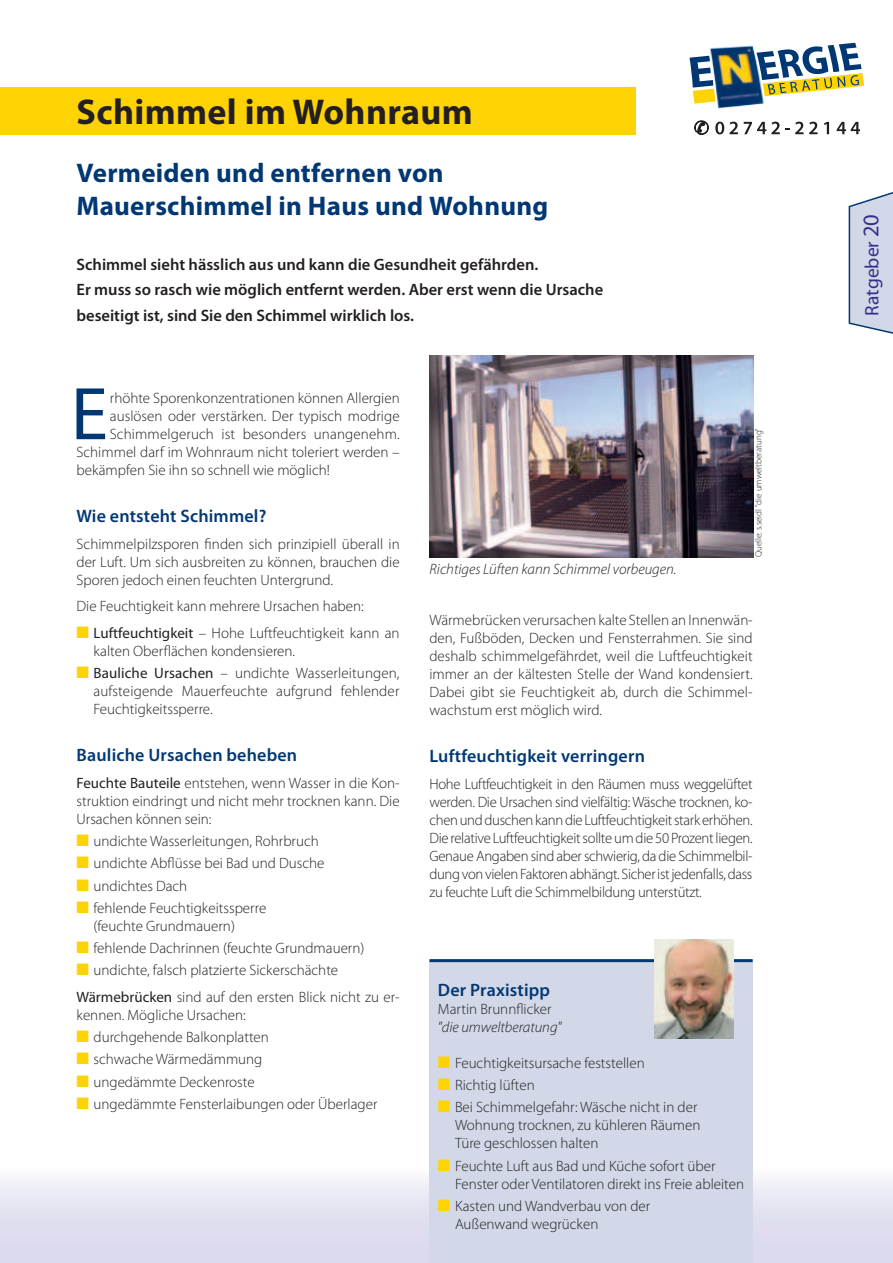
<style>
.page{position:relative;width:893px;height:1263px;background:#fff}
.page>*{position:absolute;margin:0;border:0;box-sizing:border-box;transform-origin:0 0}
.t1{font:75.3px "Myriad Pro";color:#013874}
.t2{font:700 36px "Myriad Pro";letter-spacing:.01em;color:#231f20}
.t3{font:700 27px/32.4px "Myriad Pro";letter-spacing:.01em;color:#013874}
.t4{font:19.5px "Myriad Pro";color:#332f8b}
.t5{font:600 18px "Myriad Pro";letter-spacing:.01em;color:#013874}
.t6{font:600 16.5px/25.5px "Myriad Pro";color:#231f20}
.t7{font:300 15px/18px "Myriad Pro";color:#231f20}
.t8{font:italic 300 15px "Myriad Pro";color:#231f20}
.t9{font:300 9px "Myriad Pro";color:#231f20}
.s1{color:#fed304}
.s2{font-weight:400}
.s3{font-size:22.5px}
</style>
<div class="page">
<div style="left:0;top:88px;width:635px;height:47px;background:#fed304"></div>
<div style="left:0;top:1168px;width:893px;height:95px;background:linear-gradient(to bottom,#f5f6fa,#d5d3e9)"></div>
<div style="left:429px;top:961px;width:324px;height:302px;background:#d2d8e8"></div>
<hr style="left:429px;top:959px;width:324px;height:3px;background:#013874">
<img style="left:654px;top:940px;width:79px;height:99px">
<svg style="left:694px;top:121px;width:14px;height:13px"></svg>
<svg style="left:715px;top:122px;width:23px;height:12px"></svg>
<svg style="left:744px;top:122px;width:73px;height:12px"></svg>
<svg style="left:824px;top:122px;width:5px;height:12px"></svg>
<svg style="left:837px;top:122px;width:23px;height:12px"></svg>
<svg style="left:689px;top:56px;width:15px;height:48px"></svg>
<svg style="left:765px;top:43px;width:99px;height:53px"></svg>
<img style="left:704px;top:45px;width:61px;height:64px">
<svg style="left:848px;top:192px;width:45px;height:142px;background:#ccd4e4"></svg>
<img style="left:429px;top:355px;width:325px;height:202px">
<h2 class="t2" style="left:77px;top:89px;width:398px">Schimmel im Wohnraum</h2>
<h3 class="t3" style="left:77px;top:156px;width:473px">Vermeiden und entfernen von<br>Mauerschimmel in Haus und Wohnung</h3>
<p class="t6" style="left:77px;top:251px;width:528px">Schimmel sieht hässlich aus und kann die Gesundheit gefährden.<br>Er muss so rasch wie möglich entfernt werden. Aber erst wenn die Ursache beseitigt ist, sind Sie den Schimmel wirklich los.</p>
<h1 class="t1" style="left:71px;top:367px;width:39px">E</h1>
<p class="t7" style="left:110px;top:389px;width:291px">rhöhte Sporenkonzentrationen können Allergien</p>
<p class="t7" style="left:110px;top:407px;width:291px">auslösen oder verstärken. Der typisch modrige</p>
<p class="t7" style="left:110px;top:425px;width:291px">Schimmelgeruch ist besonders unangenehm.</p>
<p class="t7" style="left:77px;top:443px;width:325px">Schimmel darf im Wohnraum nicht toleriert werden –</p>
<p class="t7" style="left:77px;top:461px;width:255px">bekämpfen Sie ihn so schnell wie möglich!</p>
<p class="t5" style="left:77px;top:505px;width:191px">Wie entsteht Schimmel?</p>
<p class="t7" style="left:77px;top:535px;width:325px;text-align:justify">Schimmelpilzsporen finden sich prinzipiell überall in der Luft. Um sich ausbreiten zu können, brauchen die Sporen jedoch einen feuchten Untergrund.</p>
<p class="t7" style="left:77px;top:597px;width:289px">Die Feuchtigkeit kann mehrere Ursachen haben:</p>
<p class="t7" style="left:94px;top:624px;width:308px;text-indent:-17px"><span class="s1">■</span> <span class="s2">Luftfeuchtigkeit</span> – Hohe Luftfeuchtigkeit kann an kalten Oberflächen kondensieren.</p>
<p class="t7" style="left:94px;top:664px;width:307px;text-align:justify;text-indent:-17px"><span class="s1">■</span> <span class="s2">Bauliche Ursachen</span> – undichte Wasserleitungen, aufsteigende Mauerfeuchte aufgrund fehlender Feuchtigkeitssperre.</p>
<p class="t5" style="left:77px;top:744px;width:222px">Bauliche Ursachen beheben</p>
<p class="t7" style="left:77px;top:773px;width:325px;text-align:justify"><span class="s2">Feuchte Bauteile</span> entstehen, wenn Wasser in die Kon&shy;struktion eindringt und nicht mehr trocknen kann. Die Ursachen können sein:</p>
<p class="t7" style="left:77px;top:832px;width:244px"><span class="s1">■</span> undichte Wasserleitungen, Rohrbruch</p>
<p class="t7" style="left:77px;top:854px;width:249px"><span class="s1">■</span> undichte Abflüsse bei Bad und Dusche</p>
<p class="t7" style="left:77px;top:876px;width:112px"><span class="s1">■</span> undichtes Dach</p>
<p class="t7" style="left:94px;top:899px;width:174px;text-indent:-17px"><span class="s1">■</span> fehlende Feuchtigkeitssperre (feuchte Grundmauern)</p>
<p class="t7" style="left:77px;top:939px;width:289px"><span class="s1">■</span> fehlende Dachrinnen (feuchte Grundmauern)</p>
<p class="t7" style="left:77px;top:957px;width:325px;line-height:26.5px"><span class="s1">■</span> undichte, falsch platzierte Sickerschächte<br><span class="s2">Wärmebrücken</span> sind auf den ersten Blick nicht zu er-</p>
<p class="t7" style="left:77px;top:1006px;width:171px">kennen. Mögliche Ursachen:</p>
<p class="t7" style="left:77px;top:1028px;width:194px"><span class="s1">■</span> durchgehende Balkonplatten</p>
<p class="t7" style="left:77px;top:1050px;width:187px"><span class="s1">■</span> schwache Wärmedämmung</p>
<p class="t7" style="left:77px;top:1072px;width:180px"><span class="s1">■</span> ungedämmte Deckenroste</p>
<p class="t7" style="left:77px;top:1095px;width:302px"><span class="s1">■</span> ungedämmte Fensterlaibungen oder Überlager</p>
<p class="t8" style="left:429px;top:560px;width:249px">Richtiges Lüften kann Schimmel vorbeugen.</p>
<p class="t9" style="left:753px;top:557px;width:131px;rotate:-90deg">Quelle: s.seidl "die umweltberatung"</p>
<p class="t7" style="left:429px;top:611px;width:325px;text-align:justify">Wärmebrücken verursachen kalte Stellen an Innenwän&shy;den, Fußböden, Decken und Fensterrahmen. Sie sind deshalb schimmelgefährdet, weil die Luftfeuchtigkeit immer an der kältesten Stelle der Wand kondensiert.<br>Dabei gibt sie Feuchtigkeit ab, durch die Schimmel&shy;wachstum erst möglich wird.</p>
<p class="t5" style="left:429px;top:745px;width:217px">Luftfeuchtigkeit verringern</p>
<p class="t7" style="left:429px;top:774px;width:325px;text-align:justify">Hohe Luftfeuchtigkeit in den Räumen muss weggelüftet werden. Die Ursachen sind vielfältig: Wäsche trocknen, ko&shy;chen und duschen kann die Luftfeuchtigkeit stark erhöhen.<br>Die relative Luftfeuchtigkeit sollte um die 50 Prozent liegen.<br>Genaue Angaben sind aber schwierig, da die Schimmelbil&shy;dung von vielen Faktoren abhängt. Sicher ist jedenfalls, dass zu feuchte Luft die Schimmelbildung unterstützt.</p>
<p class="t5" style="left:438px;top:978px;width:114px">Der Praxistipp</p>
<p class="t7" style="left:438px;top:1000px;width:115px">Martin Brunnflicker</p>
<p class="t8" style="left:438px;top:1018px;width:125px">"die umweltberatung"</p>
<p class="t7" style="left:438px;top:1054px;width:208px"><span class="s1">■</span> Feuchtigkeitsursache feststellen</p>
<p class="t7" style="left:438px;top:1076px;width:98px"><span class="s1">■</span> Richtig lüften</p>
<p class="t7" style="left:455px;top:1098px;width:247px;text-indent:-17px"><span class="s1">■</span> Bei Schimmelgefahr: Wäsche nicht in der<br>Wohnung trocknen, zu kühleren Räumen<br>Türe geschlossen halten</p>
<p class="t7" style="left:455px;top:1156px;width:291px;text-indent:-17px"><span class="s1">■</span> Feuchte Luft aus Bad und Küche sofort über<br>Fenster oder Ventilatoren direkt ins Freie ableiten</p>
<p class="t7" style="left:455px;top:1197px;width:197px;text-indent:-17px"><span class="s1">■</span> Kasten und Wandverbau von der<br>Außenwand wegrücken</p>
<h3 class="t4" style="left:860px;top:316px;width:103px;rotate:-90deg">Ratgeber <span class="s3">20</span></h3>
</div>
